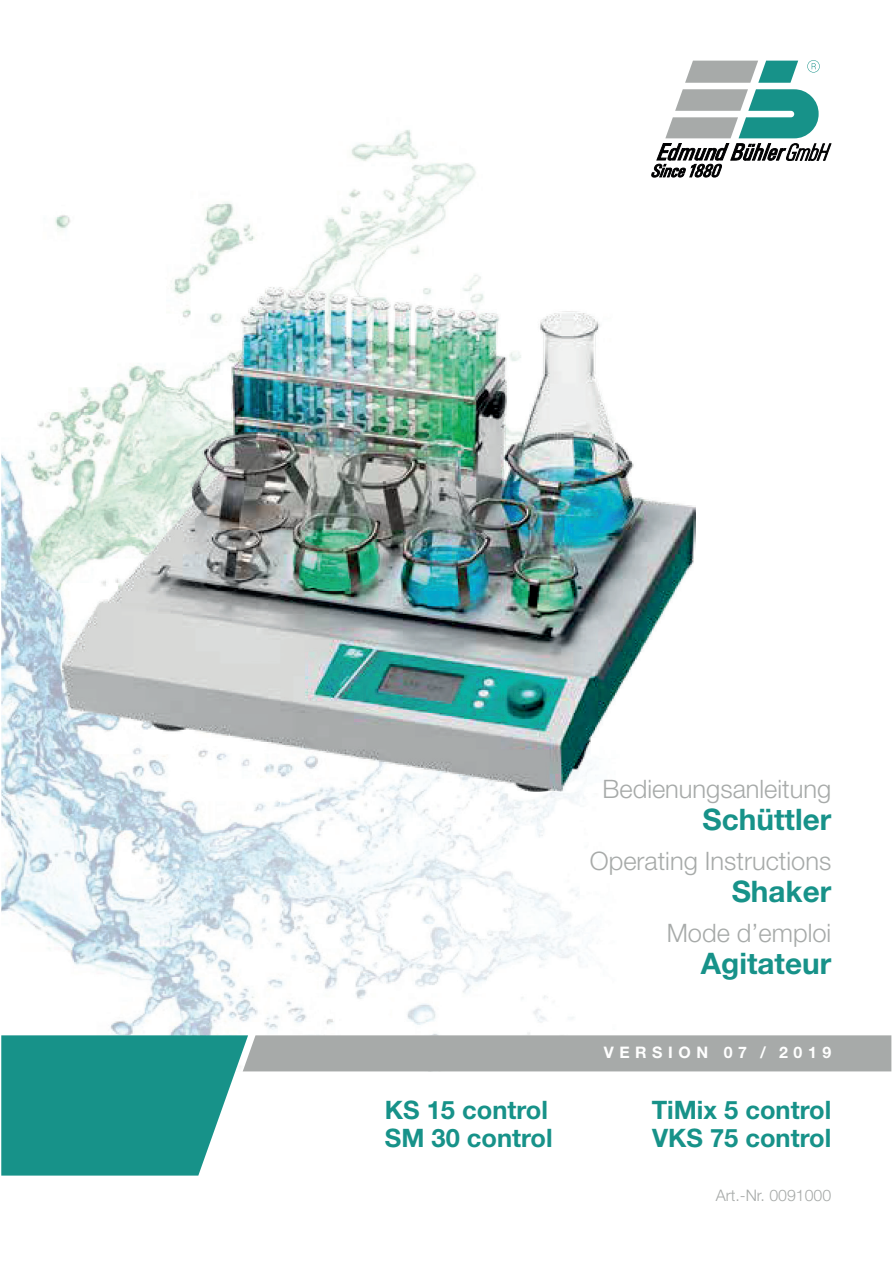
<style>
.page{position:relative;width:893px;height:1263px;background:#fff}
.page>*{position:absolute;margin:0;border:0;box-sizing:border-box;transform-origin:0 0}
.t1{font:700 29.7px "Helvetica Neue LT Std";color:#179289}
.t2{font:300 25.5px "Helvetica Neue LT Std";color:#a7aaa9}
.t3{font:700 25.5px "Helvetica Neue LT Std";color:#179289}
.t4{font:300 15.9px "Helvetica Neue LT Std";color:#a7aaa9}
.t5{font:700 15.9px "Helvetica Neue LT Std";letter-spacing:.35em;color:#fff}
</style>
<div class="page">
<img style="left:55px;top:60px;width:687px;height:226px">
<img style="left:1px;top:412px;width:74px;height:552px">
<img style="left:75px;top:792px;width:517px;height:243px">
<img style="left:61px;top:286px;width:493px;height:506px">
<img style="left:554px;top:311px;width:142px;height:481px">
<svg style="left:807px;top:60px;width:13px;height:13px"></svg>
<svg style="left:685px;top:61px;width:113px;height:22px;background:#8bafac"></svg>
<svg style="left:651px;top:89px;width:180px;height:88px"></svg>
<svg style="left:1px;top:1035px;width:890px;height:141px"></svg>
<p class="t2" style="left:602px;top:780px;width:230px">Bedienungsanleitung</p>
<p class="t1" style="left:702px;top:809px;width:130px">Schüttler</p>
<p class="t2" style="left:590px;top:852px;width:243px">Operating Instructions</p>
<p class="t1" style="left:732px;top:881px;width:101px">Shaker</p>
<p class="t2" style="left:667px;top:924px;width:166px">Mode d’emploi</p>
<p class="t1" style="left:701px;top:953px;width:132px">Agitateur</p>
<p class="t5" style="left:604px;top:1047px;width:229px">VERSION 07 / 2019</p>
<p class="t3" style="left:385px;top:1100px;width:165px">KS 15 control</p>
<p class="t3" style="left:652px;top:1100px;width:181px">TiMix 5 control</p>
<p class="t3" style="left:385px;top:1128px;width:169px">SM 30 control</p>
<p class="t3" style="left:652px;top:1128px;width:181px">VKS 75 control</p>
<p class="t4" style="left:716px;top:1190px;width:117px">Art.-Nr. 0091000</p>
</div>
